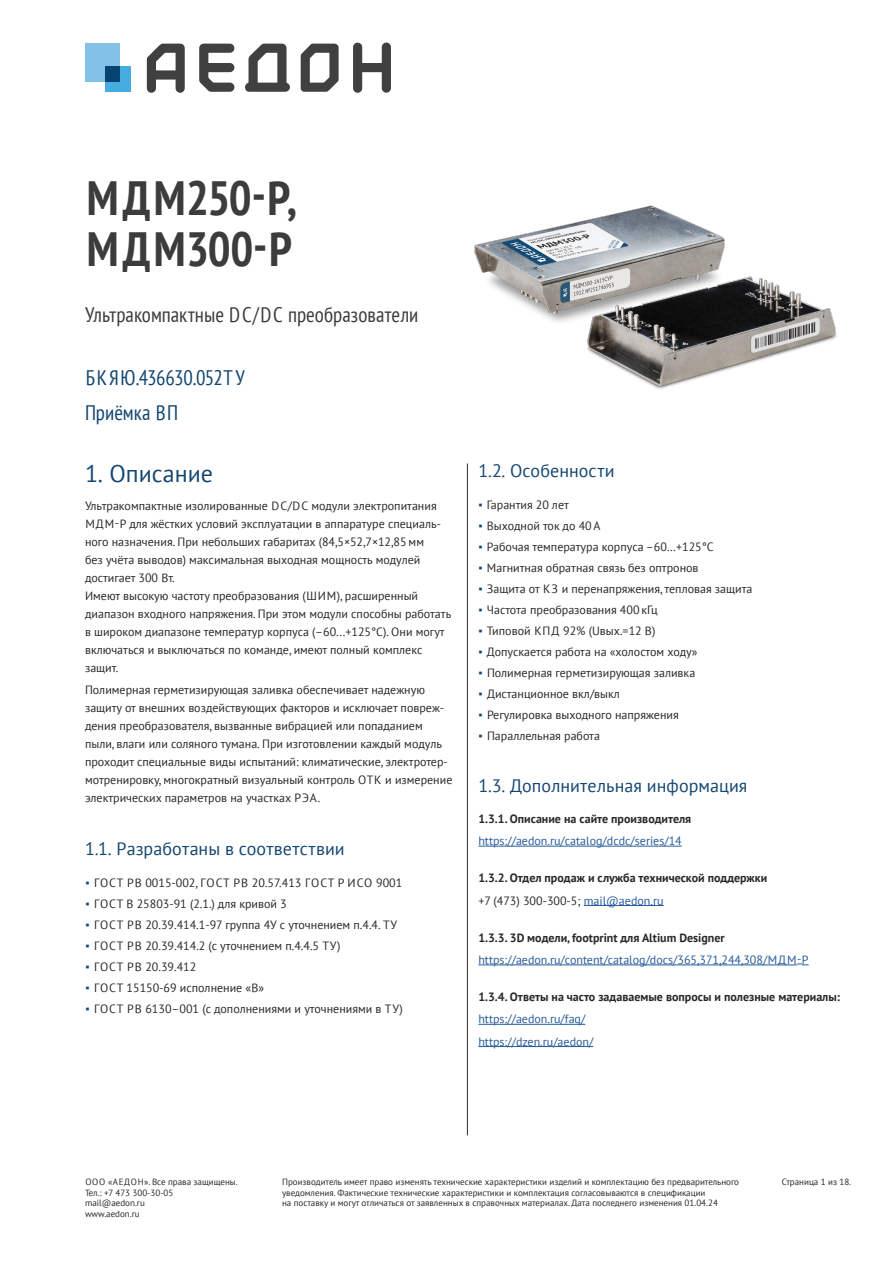
<style>
.page{position:relative;width:893px;height:1263px;background:#fff}
.page>*{position:absolute;margin:0;border:0;box-sizing:border-box;transform-origin:0 0}
.t1{font:700 condensed 48px/51px "PT Sans";letter-spacing:.01em;color:#3c3c3b}
.t2{font:24px "PT Sans";color:#144672}
.t3{font:condensed 21px "PT Sans";color:#3c3c3b}
.t4{font:condensed 21px/35.5px "PT Sans";letter-spacing:-.005em;color:#144672}
.t5{font:18px "PT Sans";letter-spacing:.005em;color:#144672}
.t6{font:12px/18px "PT Sans";color:#282827}
.t7{font:700 12px/22.2px "PT Sans";color:#282827}
.t8{font:12px/22.2px "PT Sans";color:#275b9b}
.t9{font:12px "PT Sans";letter-spacing:.05em;color:#282827}
.t10{font:12px "PT Sans";letter-spacing:.025em;color:#282827}
.t11{font:9px/10.8px "PT Sans";color:#282827}
.s1{font-family:"Arial";color:#144672}
.s2{font-weight:400}
.s3{font-weight:400;color:#275b9b}
</style>
<div class="page">
<hr style="left:478px;top:846px;width:204px;height:1px;background:#275b9b">
<hr style="left:584px;top:905px;width:80px;height:1px;background:#275b9b">
<hr style="left:478px;top:964px;width:319px;height:1px;background:#275b9b">
<svg style="left:797px;top:964px;width:12px;height:1px"></svg>
<hr style="left:478px;top:1024px;width:107px;height:1px;background:#275b9b">
<hr style="left:478px;top:1046px;width:115px;height:1px;background:#275b9b">
<hr style="left:467px;top:463px;width:1px;height:672px;background:#282827">
<svg style="left:353px;top:43px;width:38px;height:49px"></svg>
<svg style="left:245px;top:44px;width:45px;height:48px"></svg>
<svg style="left:301px;top:44px;width:38px;height:48px"></svg>
<svg style="left:199px;top:44px;width:35px;height:48px"></svg>
<svg style="left:147px;top:44px;width:38px;height:48px"></svg>
<div style="left:85px;top:44px;width:35px;height:38px;background:#83c1e9"></div>
<div style="left:106px;top:66px;width:25px;height:26px;background:#44ace1"></div>
<div style="left:106px;top:66px;width:14px;height:16px;background:#054371"></div>
<img style="left:474px;top:205px;width:363px;height:184px">
<h1 class="t1" style="left:87px;top:171px;width:211px">МДМ250-Р,<br>МДМ300-Р</h1>
<h3 class="t3" style="left:85px;top:301px;width:335px">Ультракомпактные DC/DC преобразователи</h3>
<h3 class="t4" style="left:85px;top:359px;width:161px">БКЯЮ.436630.052Т У<br>Приёмка ВП</h3>
<h2 class="t2" style="left:85px;top:458px;width:130px">1. Описание</h2>
<p class="t6" style="left:85px;top:497px;width:368px">Ультракомпактные изолированные DC/DC модули электропитания МДМ-Р для жёстких условий эксплуатации в аппаратуре специаль&shy;ного назначения. При небольших габаритах (84,5×52,7×12,85 мм<br>без учёта выводов) максимальная выходная мощность модулей достигает 300 Вт.<br>Имеют высокую частоту преобразования (ШИМ), расширенный диапазон входного напряжения. При этом модули способны работать в широком диапазоне температур корпуса (–60...+125°С). Они могут включаться и выключаться по команде, имеют полный комплекс защит.</p>
<p class="t6" style="left:85px;top:681px;width:369px">Полимерная герметизирующая заливка обеспечивает надежную защиту от внешних воздействующих факторов и исключает повреж&shy;дения преобразователя, вызванные вибрацией или попаданием пыли, влаги или соляного тумана. При изготовлении каждый модуль проходит специальные виды испытаний: климатические, электротер&shy;мотренировку, многократный визуальный контроль ОТК и измерение электрических параметров на участках РЭА.</p>
<h3 class="t5" style="left:85px;top:837px;width:261px">1.1. Разработаны в соответствии</h3>
<p class="t9" style="left:86px;top:875px;width:318px"><span class="s1">▪</span> ГОСТ РВ 0015-002, ГОСТ РВ 20.57.413 ГОСТ Р ИСО 9001</p>
<p class="t6" style="left:86px;top:894px;width:203px"><span class="s1">▪</span> ГОСТ В 25803-91 (2.1.) для кривой 3</p>
<p class="t6" style="left:86px;top:915px;width:313px"><span class="s1">▪</span> ГОСТ РВ 20.39.414.1-97 группа 4У с уточнением п.4.4. ТУ</p>
<p class="t6" style="left:86px;top:936px;width:256px"><span class="s1">▪</span> ГОСТ РВ 20.39.414.2 (c уточнением п.4.4.5 ТУ)</p>
<p class="t10" style="left:86px;top:959px;width:112px"><span class="s1">▪</span> ГОСТ РВ 20.39.412</p>
<p class="t6" style="left:86px;top:978px;width:180px"><span class="s1">▪</span> ГОСТ 15150-69 исполнение «В»</p>
<p class="t6" style="left:86px;top:999px;width:319px"><span class="s1">▪</span> ГОСТ РВ 6130–001 (с дополнениями и уточнениями в ТУ)</p>
<h3 class="t5" style="left:478px;top:459px;width:138px">1.2. Особенности</h3>
<p class="t6" style="left:478px;top:495px;width:92px"><span class="s1">▪</span> Гарантия 20 лет</p>
<p class="t6" style="left:478px;top:516px;width:124px"><span class="s1">▪</span> Выходной ток до 40 А</p>
<p class="t6" style="left:478px;top:537px;width:237px"><span class="s1">▪</span> Рабочая температура корпуса –60…+125°С</p>
<p class="t6" style="left:478px;top:558px;width:222px"><span class="s1">▪</span> Магнитная обратная связь без оптронов</p>
<p class="t6" style="left:478px;top:579px;width:276px"><span class="s1">▪</span> Защита от КЗ и перенапряжения, тепловая защита</p>
<p class="t6" style="left:478px;top:600px;width:181px"><span class="s1">▪</span> Частота преобразования 400 кГц</p>
<p class="t6" style="left:478px;top:621px;width:178px"><span class="s1">▪</span> Типовой КПД 92% (Uвых.=12 В)</p>
<p class="t6" style="left:478px;top:642px;width:221px"><span class="s1">▪</span> Допускается работа на «холостом ходу»</p>
<p class="t6" style="left:478px;top:663px;width:218px"><span class="s1">▪</span> Полимерная герметизирующая заливка</p>
<p class="t6" style="left:478px;top:684px;width:143px"><span class="s1">▪</span> Дистанционное вкл/выкл</p>
<p class="t6" style="left:478px;top:705px;width:202px"><span class="s1">▪</span> Регулировка выходного напряжения</p>
<p class="t6" style="left:478px;top:726px;width:123px"><span class="s1">▪</span> Параллельная работа</p>
<h3 class="t5" style="left:478px;top:774px;width:271px">1.3. Дополнительная информация</h3>
<p class="t7" style="left:478px;top:807px;width:214px">1.3.1. Описание на сайте производителя</p>
<p class="t8" style="left:478px;top:830px;width:205px">https://aedon.ru/catalog/dcdc/series/14</p>
<p class="t7" style="left:478px;top:867px;width:290px">1.3.2. Отдел продаж и служба технической поддержки <span class="s2">+7 (473) 300-300-5;</span> <span class="s3">mail@aedon.ru</span></p>
<p class="t7" style="left:478px;top:926px;width:248px">1.3.3. 3D модели, footprint для Altium Designer</p>
<p class="t8" style="left:478px;top:948px;width:332px">https://aedon.ru/content/catalog/docs/365,371,244,308/МДМ-Р</p>
<p class="t7" style="left:478px;top:985px;width:363px">1.3.4. Ответы на часто задаваемые вопросы и полезные материалы:</p>
<p class="t8" style="left:478px;top:1008px;width:117px">https://aedon.ru/faq/ https://dzen.ru/aedon/</p>
<p class="t11" style="left:282px;top:1176px;width:459px">Производитель имеет право изменять технические характеристики изделий и комплектацию без предварительного уведомления. Фактические технические характеристики и комплектация согласовываются в спецификации<br>на поставку и могут отличаться от заявленных в справочных материалах. Дата последнего изменения 01.04.24</p>
<p class="t11" style="left:85px;top:1176px;width:154px">ООО «АЕДОН». Все права защищены.</p>
<p class="t11" style="left:782px;top:1176px;width:71px">Страница 1 из 18.</p>
<p class="t11" style="left:85px;top:1187px;width:90px">Тел.: +7 473 300-30-05 mail@aedon.ru www.aedon.ru</p>
</div>
